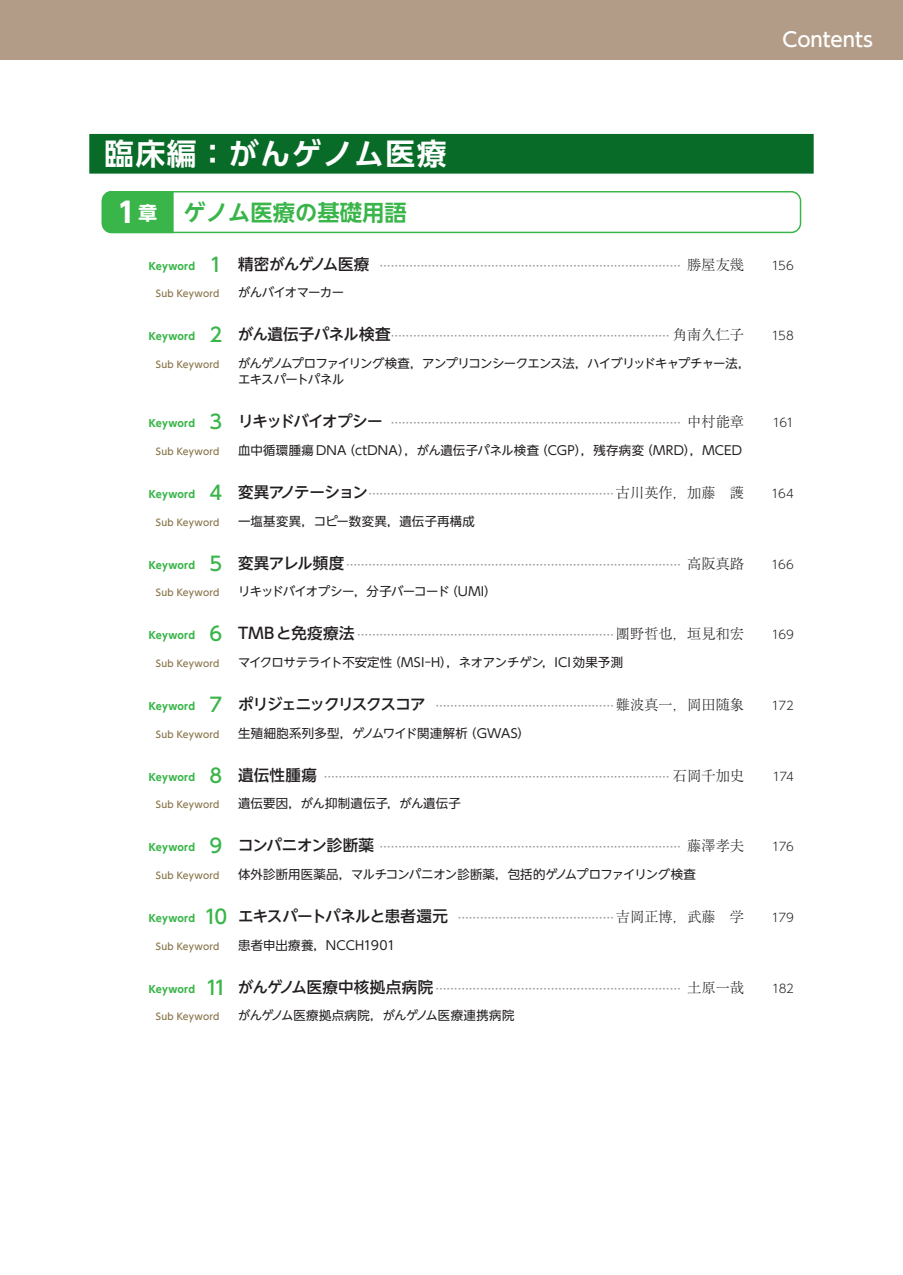
<style>
.page{position:relative;width:903px;height:1275px;background:#fff}
.page>*{position:absolute;margin:0;border:0;box-sizing:border-box;transform-origin:0 0}
.t1{font:29.75px "UD Shin Go Pr 6 De Bold 90 pv RKSJ H";letter-spacing:.05em;color:#fff}
.t2{font:27.82px "UD Shin Go Pr 6 Bold 90 pv RKSJ H";color:#fff}
.t3{font:22.4px "UD Shin Go NT Pr 6 De Bold 90 pv RKSJ H";color:#3ab54a}
.t4{font:19.78px "UD Shin Go NT Pr 6 Medium 90 pv RKSJ H";color:#fff}
.t5{font:15.58px "UD Shin Go NT Pr 6 Medium 90 pv RKSJ H";letter-spacing:-.035em;color:#231f20}
.t6{font:12.42px "UD Shin Go NT Pr 6 Regular 90 pv RKSJ H";letter-spacing:-.015em;color:#231f20}
.t7{font:12.42px/16.1px "UD Shin Go NT Pr 6 Regular 90 pv RKSJ H";letter-spacing:-.065em;color:#231f20}
.t8{font:12.42px "UD Shin Go NT Pr 6 Regular 90 pv RKSJ H";letter-spacing:.025em;color:#231f20}
.t9{font:12.42px "UD Shin Go NT Pr 6 Regular 90 pv RKSJ H";letter-spacing:.01em;color:#231f20}
.t10{font:12.42px "UD Shin Go NT Pr 6 Regular 90 pv RKSJ H";letter-spacing:.015em;color:#231f20}
.t11{font:12.42px "UD Shin Go NT Pr 6 Regular 90 pv RKSJ H";letter-spacing:-.05em;color:#231f20}
.t12{font:12.42px "UD Shin Go NT Pr 6 Regular 90 pv RKSJ H";letter-spacing:.02em;color:#231f20}
.t13{font:12.42px "UD Shin Go NT Pr 6 Regular 90 pv RKSJ H";letter-spacing:.005em;color:#231f20}
.t14{font:12.42px "UD Shin Go NT Pr 6 Regular 90 pv RKSJ H";letter-spacing:-.06em;color:#231f20}
.t15{font:11.72px "UD Shin Go NT Pr 6 Light 90 pv RKSJ H";letter-spacing:-.06em;color:#231f20}
.t16{font:11.2px "UD Shin Go NT Pr 6 Medium 90 pv RKSJ H";color:#939598}
.t17{font:9.28px "UD Shin Go NT Pr 6 Medium 90 pv RKSJ H";letter-spacing:.015em;color:#89764c}
.s1{font-family:"UD Shin Go NT Pr 6 Bold 90 pv RKSJ H";font-size:9.97px;color:#3ab54a}
.s2{font-size:19.43px;color:#3ab54a}
.s3{font-size:15.58px;color:#231f20}
.s4{font-family:"Ryumin Pr 6 Light 90 pv RKSJ H";font-size:14.17px;color:#231f20}
.s5{font-size:11.2px;color:#939598}
.s6{font-family:"Ryumin Pr 6 Light 90 pv RKSJ H";font-size:14.17px}
.s7{font-size:18.55px}
</style>
<div class="page">
<div style="left:0;top:0;width:903px;height:60px;background:#b29c87"></div>
<div style="left:89px;top:134px;width:725px;height:40px;background:#086c28"></div>
<div style="left:102px;top:191px;width:699px;height:42px;border:1px solid #3ab54a;border-radius:9px"></div>
<div style="left:102px;top:191px;width:72px;height:42px;background:#3ab54a"></div>
<h3 class="t4" style="left:782px;top:32px;width:92px">Contents</h3>
<h1 class="t1" style="left:104px;top:143px;width:344px">臨床編：がんゲノム医療</h1>
<h3 class="t3" style="left:184px;top:204px;width:225px">ゲノム医療の基礎用語</h3>
<p class="t16" style="left:149px;top:261px;width:597px"><span class="s1">Keyword</span> <span class="s2">1</span> <span class="s3">精密がんゲノム医療</span> ……………………………………………………………………… <span class="s4">勝屋友幾</span></p>
<p class="t15" style="left:771px;top:261px;width:24px">156</p>
<p class="t17" style="left:156px;top:290px;width:65px">Sub Keyword</p>
<p class="t14" style="left:238px;top:288px;width:108px">がんバイオマーカー</p>
<p class="t16" style="left:149px;top:332px;width:597px"><span class="s1">Keyword</span> <span class="s2">2</span> <span class="s3">がん遺伝子パネル検査</span>………………………………………………………………… <span class="s4">角南久仁子</span></p>
<p class="t15" style="left:771px;top:332px;width:24px">158</p>
<p class="t17" style="left:156px;top:361px;width:65px">Sub Keyword</p>
<p class="t7" style="left:238px;top:357px;width:514px">がんゲノムプロファイリング検査，アンプリコンシークエンス法，ハイブリッドキャプチャー法，エキスパートパネル</p>
<p class="t16" style="left:149px;top:419px;width:597px"><span class="s1">Keyword</span> <span class="s2">3</span> <span class="s3">リキッドバイオプシー</span> …………………………………………………………………… <span class="s4">中村能章</span></p>
<p class="t15" style="left:772px;top:418px;width:23px">161</p>
<p class="t17" style="left:156px;top:448px;width:65px">Sub Keyword</p>
<p class="t8" style="left:238px;top:446px;width:505px">血中循環腫瘍 DNA（ctDNA），がん遺伝子パネル検査（CGP），残存病変（MRD），MCED</p>
<p class="t16" style="left:149px;top:489px;width:597px"><span class="s1">Keyword</span> <span class="s2">4</span> <span class="s3">変異アノテーション</span>………………………………………………………… <span class="s4">古川英作，加藤　護</span></p>
<p class="t15" style="left:771px;top:489px;width:24px">164</p>
<p class="t17" style="left:156px;top:519px;width:65px">Sub Keyword</p>
<p class="t12" style="left:238px;top:516px;width:238px">一塩基変異，コピー数変異，遺伝子再構成</p>
<p class="t16" style="left:149px;top:560px;width:597px"><span class="s1">Keyword</span> <span class="s2">5</span> <span class="s3">変異アレル頻度</span> ……………………………………………………………………………… <span class="s4">高阪真路</span></p>
<p class="t15" style="left:771px;top:560px;width:24px">166</p>
<p class="t17" style="left:156px;top:589px;width:65px">Sub Keyword</p>
<p class="t11" style="left:238px;top:587px;width:260px">リキッドバイオプシー，分子バーコード（UMI）</p>
<p class="t16" style="left:149px;top:631px;width:597px"><span class="s1">Keyword</span> <span class="s2">6</span> <span class="s3">TMBと免疫療法</span> …………………………………………………………… <span class="s4">團野哲也，垣見和宏</span></p>
<p class="t15" style="left:771px;top:630px;width:24px">169</p>
<p class="t17" style="left:156px;top:660px;width:65px">Sub Keyword</p>
<p class="t6" style="left:238px;top:658px;width:386px">マイクロサテライト不安定性（MSI-H），ネオアンチゲン，ICI 効果予測</p>
<p class="t16" style="left:149px;top:702px;width:597px"><span class="s1">Keyword</span> <span class="s2">7</span> <span class="s3">ポリジェニックリスクスコア</span> ………………………………………… <span class="s4">難波真一，岡田随象</span></p>
<p class="t15" style="left:771px;top:701px;width:24px">172</p>
<p class="t17" style="left:156px;top:731px;width:65px">Sub Keyword</p>
<p class="t10" style="left:238px;top:728px;width:293px">生殖細胞系列多型，ゲノムワイド関連解析（GWAS）</p>
<p class="t16" style="left:149px;top:772px;width:597px"><span class="s1">Keyword</span> <span class="s2">8</span> <span class="s3">遺伝性腫瘍</span> ………………………………………………………………………………… <span class="s4">石岡千加史</span></p>
<p class="t15" style="left:772px;top:772px;width:23px">174</p>
<p class="t17" style="left:156px;top:801px;width:65px">Sub Keyword</p>
<p class="t9" style="left:238px;top:799px;width:224px">遺伝要因，がん抑制遺伝子，がん遺伝子</p>
<p class="t16" style="left:149px;top:843px;width:597px"><span class="s1">Keyword</span> <span class="s2">9</span> <span class="s3">コンパニオン診断薬</span> ……………………………………………………………………… <span class="s4">藤澤孝夫</span></p>
<p class="t15" style="left:772px;top:843px;width:23px">176</p>
<p class="t17" style="left:156px;top:872px;width:65px">Sub Keyword</p>
<p class="t6" style="left:238px;top:870px;width:459px">体外診断用医薬品，マルチコンパニオン診断薬，包括的ゲノムプロファイリング検査</p>
<h3 class="t5" style="left:149px;top:910px;width:597px"><span class="s1">Keyword</span> <span class="s2">10</span> エキスパートパネルと患者還元 <span class="s5">……………………………………</span> <span class="s6">吉岡正博，武藤　学</span></h3>
<p class="t15" style="left:771px;top:913px;width:24px">179</p>
<p class="t17" style="left:156px;top:943px;width:65px">Sub Keyword</p>
<p class="t13" style="left:238px;top:940px;width:159px">患者申出療養，NCCH1901</p>
<p class="t16" style="left:149px;top:984px;width:597px"><span class="s1">Keyword</span> <span class="s2">11</span> <span class="s3">がんゲノム医療中核拠点病院</span> ………………………………………………………… <span class="s4">土原一哉</span></p>
<p class="t15" style="left:772px;top:984px;width:24px">182</p>
<p class="t17" style="left:156px;top:1013px;width:65px">Sub Keyword</p>
<p class="t9" style="left:238px;top:1011px;width:278px">がんゲノム医療拠点病院，がんゲノム医療連携病院</p>
<h2 class="t2" style="left:117px;top:202px;width:41px">1<span class="s7">章</span></h2>
</div>
